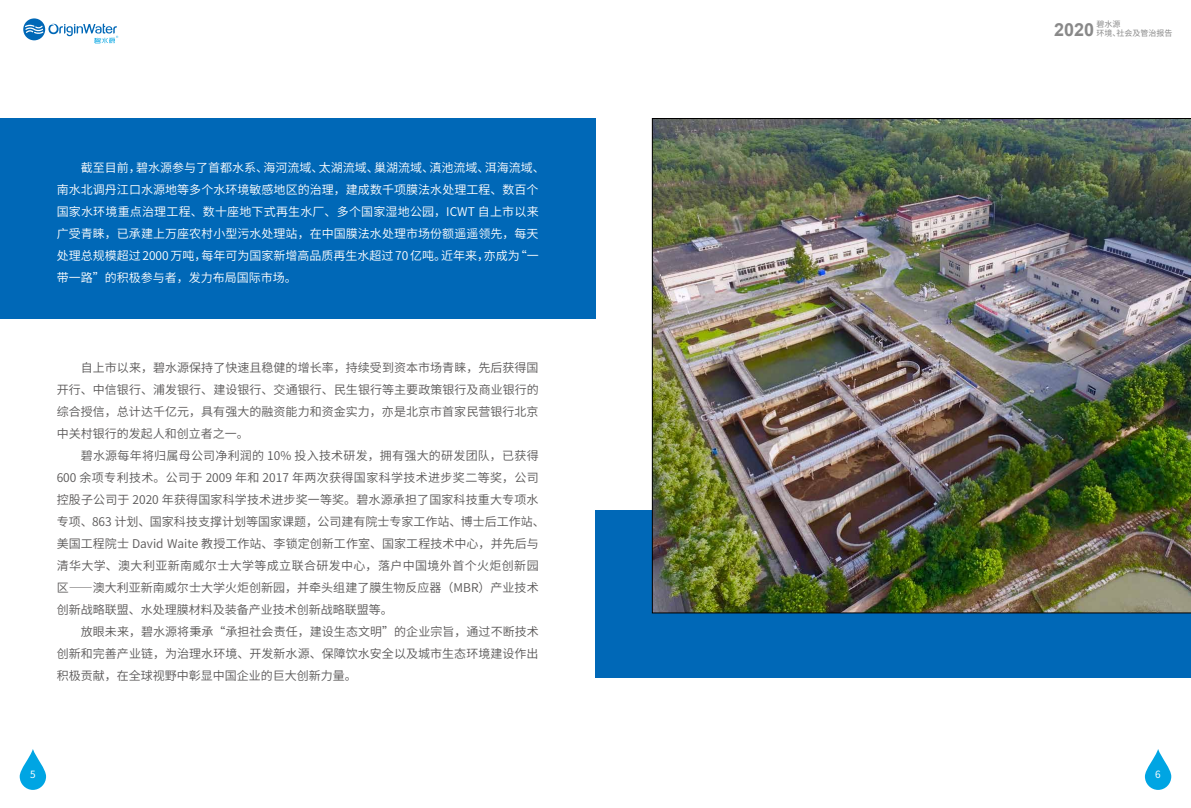
<style>
.page{position:relative;width:1191px;height:808px;background:#fff}
.page>*{position:absolute;margin:0;border:0;box-sizing:border-box;transform-origin:0 0}
.t1{font:700 18px "Arial";color:#898989}
.t2{font:12px/22px "Source Han Sans CN";letter-spacing:.005em;color:#595757;text-align:justify}
.t3{font:12px/22px "Source Han Sans CN";letter-spacing:.005em;color:#fff}
.t4{font:10px "Source Han Sans CN";color:#fff}
.t5{font:8px "Source Han Sans CN";color:#898989}
</style>
<div class="page">
<svg style="left:23px;top:18px;width:95px;height:25px"></svg>
<svg style="left:20px;top:749px;width:26px;height:41px"></svg>
<svg style="left:1144px;top:749px;width:27px;height:41px"></svg>
<div style="left:0;top:118px;width:595px;height:200px;background:#0068b7"></div>
<div style="left:595px;top:510px;width:596px;height:167px;background:#0068b7"></div>
<img style="left:652px;top:118px;width:539px;height:495px">
<p class="t3" style="left:57px;top:157px;width:489px;text-indent:24px">截至目前，碧水源参与了首都水系、海河流域、太湖流域、巢湖流域、滇池流域、洱海流域、南水北调丹江口水源地等多个水环境敏感地区的治理，建成数千项膜法水处理工程、数百个国家水环境重点治理工程、数十座地下式再生水厂、多个国家湿地公园，ICWT 自上市以来广受青睐，已承建上万座农村小型污水处理站，在中国膜法水处理市场份额遥遥领先，每天处理总规模超过 2000 万吨，每年可为国家新增高品质再生水超过 70 亿吨。近年来，亦成为“一带一路”的积极参与者，发力布局国际市场。</p>
<p class="t2" style="left:57px;top:357px;width:484px;text-indent:24px">自上市以来，碧水源保持了快速且稳健的增长率，持续受到资本市场青睐，先后获得国开行、中信银行、浦发银行、建设银行、交通银行、民生银行等主要政策银行及商业银行的综合授信，总计达千亿元，具有强大的融资能力和资金实力，亦是北京市首家民营银行北京中关村银行的发起人和创立者之一。</p>
<p class="t2" style="left:57px;top:445px;width:489px;text-align:left;text-indent:24px">碧水源每年将归属母公司净利润的 10% 投入技术研发，拥有强大的研发团队，已获得600 余项专利技术。公司于 2009 年和 2017 年两次获得国家科学技术进步奖二等奖，公司控股子公司于 2020 年获得国家科学技术进步奖一等奖。碧水源承担了国家科技重大专项水专项、863 计划、国家科技支撑计划等国家课题，公司建有院士专家工作站、博士后工作站、美国工程院士 David Waite 教授工作站、李锁定创新工作室、国家工程技术中心，并先后与清华大学、澳大利亚新南威尔士大学等成立联合研发中心，落户中国境外首个火炬创新园区——澳大利亚新南威尔士大学火炬创新园，并牵头组建了膜生物反应器（MBR）产业技术创新战略联盟、水处理膜材料及装备产业技术创新战略联盟等。</p>
<p class="t2" style="left:57px;top:621px;width:484px;text-indent:24px">放眼未来，碧水源将秉承“承担社会责任，建设生态文明”的企业宗旨，通过不断技术创新和完善产业链，为治理水环境、开发新水源、保障饮水安全以及城市生态环境建设作出积极贡献，在全球视野中彰显中国企业的巨大创新力量。</p>
<p class="t5" style="left:1096px;top:20px;width:25px">碧水源</p>
<h1 class="t1" style="left:1054px;top:17px;width:42px">2020</h1>
<p class="t5" style="left:1096px;top:29px;width:77px">环境、社会及管治报告</p>
<p class="t4" style="left:30px;top:769px;width:7px">5</p>
<p class="t4" style="left:1155px;top:769px;width:7px">6</p>
</div>
